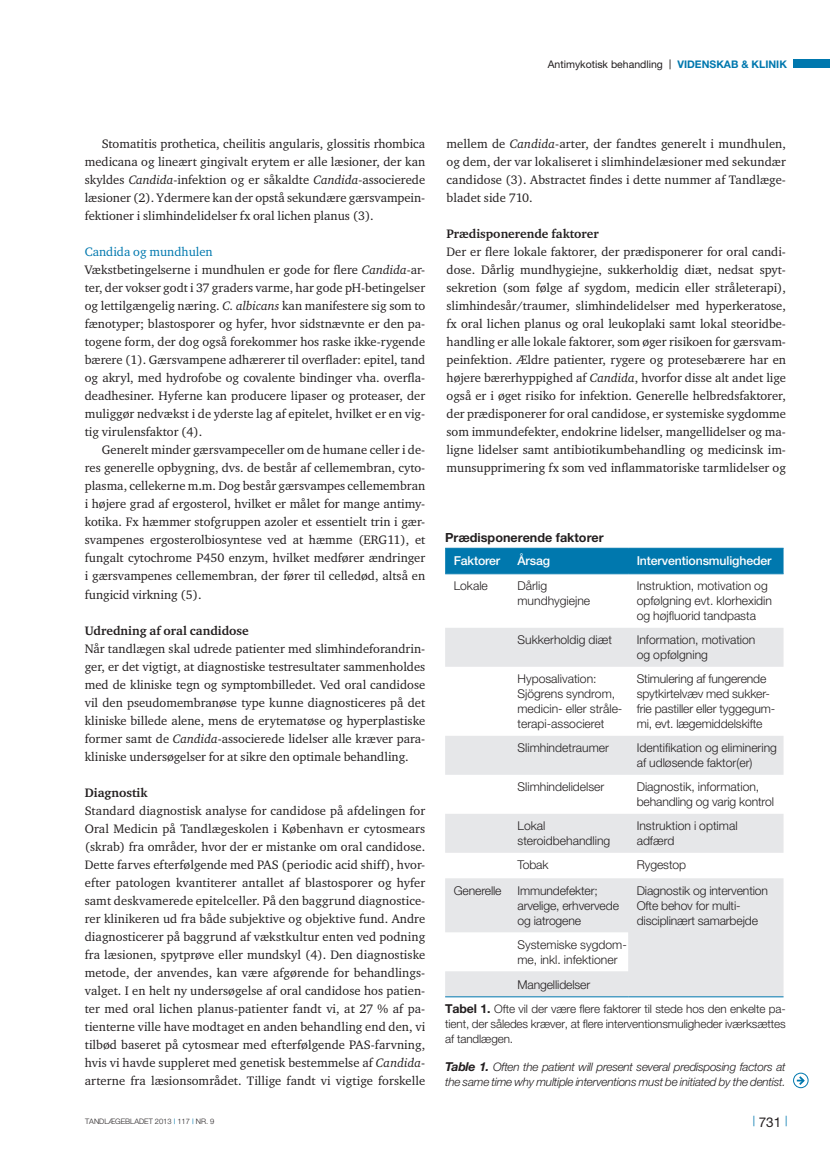
<style>
.page{position:relative;width:830px;height:1157px;background:#fff}
.page>*{position:absolute;margin:0;border:0;box-sizing:border-box;transform-origin:0 0}
.t1{font:13.5px "Helvetica Neue";color:#231f20}
.t2{font:12.6px/18px "Charter ITC";color:#231f20;text-align:justify}
.t3{font:700 12.6px "Charter ITC";color:#231f20}
.t4{font:700 12.6px "Helvetica Neue";color:#231f20}
.t5{font:500 12.3px "Helvetica Neue LT Std";letter-spacing:-.01em;color:#fff}
.t6{font:300 12.15px/15px "Helvetica Neue LT Std";color:#231f20}
.t7{font:300 12.15px "Helvetica Neue";letter-spacing:-.01em;color:#231f20}
.t8{font:300 11.7px/14.7px "Helvetica Neue";letter-spacing:-.01em;color:#231f20;text-align:justify}
.t9{font:italic 300 11.7px/14.7px "Helvetica Neue";letter-spacing:-.02em;color:#231f20}
.t10{font:10.5px "Helvetica Neue";color:#231f20}
.t11{font:10.5px "Helvetica Neue LT Std";color:#0078ae}
.t12{font:300 7.5px "Helvetica Neue";color:#231f20}
.s1{font-family:"Arial"}
.s2{font-weight:700;color:#0078ae}
.s3{font-style:italic}
.s4{color:#0078ae}
.s5{font-weight:700;font-size:12.3px}
.s6{font-weight:400;color:#0078ae}
</style>
<div class="page">
<div style="left:793px;top:1073px;width:14px;height:14px;border:1px solid #0078ae;border-radius:50%"></div>
<svg style="left:796px;top:1074px;width:9px;height:12px"></svg>
<div style="left:793px;top:60px;width:36px;height:8px;background:#0078ae"></div>
<div style="left:445px;top:549px;width:338px;height:24px;background:#0078ae"></div>
<svg style="left:445px;top:628px;width:338px;height:368px;fill:#e6e7e9"></svg>
<hr style="left:445px;top:548px;width:63px;height:1px;background:#0078ae">
<hr style="left:508px;top:548px;width:120px;height:1px;background:#0078ae">
<hr style="left:628px;top:548px;width:155px;height:1px;background:#0078ae">
<hr style="left:445px;top:573px;width:63px;height:1px;background:#0078ae">
<hr style="left:508px;top:573px;width:120px;height:1px;background:#0078ae">
<hr style="left:628px;top:573px;width:155px;height:1px;background:#0078ae">
<hr style="left:445px;top:996px;width:63px;height:1px;background:#0078ae">
<hr style="left:508px;top:996px;width:120px;height:1px;background:#0078ae">
<hr style="left:628px;top:996px;width:155px;height:1px;background:#0078ae">
<p class="t10" style="left:547px;top:58px;width:241px">Antimykotisk behandling <span class="s1">|</span> <span class="s2">videnskab &amp; klinik</span></p>
<p class="t2" style="left:85px;top:135px;width:342px;text-indent:17px">Stomatitis prothetica, cheilitis angularis, glossitis rhombica medicana og lineært gingivalt erytem er alle læsioner, der kan skyldes <span class="s3">Candida</span>-infektion og er såkaldte <span class="s3">Candida</span>-associerede læsioner (2). Ydermere kan der opstå sekundære gærsvampein&shy;fektioner i slimhindelidelser fx oral lichen planus (3).</p>
<p class="t2" style="left:85px;top:243px;width:342px;text-align:left"><span class="s4">Candida og mundhulen<br></span>Vækstbetingelserne i mundhulen er gode for flere <span class="s3">Candida</span>-ar&shy;ter, der vokser godt i 37 graders varme, har gode pH-betingelser og lettilgængelig næring. <span class="s3">C. albicans</span> kan manifestere sig som to fænotyper; blastosporer og hyfer, hvor sidstnævnte er den pa&shy;togene form, der dog også forekommer hos raske ikke-rygende bærere (1). Gærsvampene adhærerer til overflader: epitel, tand og akryl, med hydrofobe og covalente bindinger vha. overfla&shy;deadhesiner. Hyferne kan producere lipaser og proteaser, der muliggør nedvækst i de yderste lag af epitelet, hvilket er en vig&shy;tig virulensfaktor (4).</p>
<p class="t2" style="left:85px;top:441px;width:342px;text-indent:17px">Generelt minder gærsvampeceller om de humane celler i de&shy;res generelle opbygning, dvs. de består af cellemembran, cyto&shy;plasma, cellekerne m.m. Dog består gærsvampes cellemembran i højere grad af ergosterol, hvilket er målet for mange antimy&shy;kotika. Fx hæmmer stofgruppen azoler et essentielt trin i gær&shy;svampenes ergosterolbiosyntese ved at hæmme (ERG11), et fungalt cytochrome P450 enzym, hvilket medfører ændringer i gærsvampenes cellemembran, der fører til celledød, altså en fungicid virkning (5).</p>
<p class="t3" style="left:85px;top:622px;width:165px">Udredning af oral candidose</p>
<p class="t2" style="left:85px;top:639px;width:342px">Når tandlægen skal udrede patienter med slimhindeforandrin&shy;ger, er det vigtigt, at diagnostiske testresultater sammenholdes med de kliniske tegn og symptombilledet. Ved oral candidose vil den pseudomembranøse type kunne diagnosticeres på det kliniske billede alene, mens de erytematøse og hyperplastiske former samt de <span class="s3">Candida</span>-associerede lidelser alle kræver para&shy;kliniske undersøgelser for at sikre den optimale behandling.</p>
<p class="t3" style="left:85px;top:784px;width:64px">Diagnostik</p>
<p class="t2" style="left:85px;top:801px;width:342px">Standard diagnostisk analyse for candidose på afdelingen for Oral Medicin på Tandlægeskolen i København er cytosmears (skrab) fra områder, hvor der er mistanke om oral candidose.<br>Dette farves efterfølgende med PAS (periodic acid shiff), hvor&shy;efter patologen kvantiterer antallet af blastosporer og hyfer samt deskvamerede epitelceller. På den baggrund diagnostice&shy;rer klinikeren ud fra både subjektive og objektive fund. Andre diagnosticerer på baggrund af vækstkultur enten ved podning fra læsionen, spytprøve eller mundskyl (4). Den diagnostiske metode, der anvendes, kan være afgørende for behandlings&shy;valget. I en helt ny undersøgelse af oral candidose hos patien&shy;ter med oral lichen planus-patienter fandt vi, at 27 % af pa&shy;tienterne ville have modtaget en anden behandling end den, vi tilbød baseret på cytosmear med efterfølgende PAS-farvning, hvis vi havde suppleret med genetisk bestemmelse af <span class="s3">Candida&shy;</span>arterne fra læsionsområdet. Tillige fandt vi vigtige forskelle</p>
<p class="t2" style="left:446px;top:135px;width:341px">mellem de <span class="s3">Candida</span>-arter, der fandtes generelt i mundhulen, og dem, der var lokaliseret i slimhindelæsioner med sekundær candidose (3). Abstractet findes i dette nummer af Tandlæge&shy;bladet side 710.</p>
<p class="t3" style="left:446px;top:226px;width:154px">Prædisponerende faktorer</p>
<p class="t2" style="left:446px;top:243px;width:341px">Der er flere lokale faktorer, der prædisponerer for oral candi&shy;dose. Dårlig mundhygiejne, sukkerholdig diæt, nedsat spyt&shy;sekretion (som følge af sygdom, medicin eller stråleterapi), slimhindesår/traumer, slimhindelidelser med hyperkeratose, fx oral lichen planus og oral leukoplaki samt lokal steoridbe&shy;handling er alle lokale faktorer, som øger risikoen for gærsvam&shy;peinfektion. Ældre patienter, rygere og protesebærere har en højere bærerhyppighed af <span class="s3">Candida</span>, hvorfor disse alt andet lige også er i øget risiko for infektion. Generelle helbredsfaktorer, der prædisponerer for oral candidose, er systemiske sygdomme som immundefekter, endokrine lidelser, mangellidelser og ma&shy;ligne lidelser samt antibiotikumbehandling og medicinsk im&shy;munsupprimering fx som ved inflammatoriske tarmlidelser og</p>
<p class="t4" style="left:445px;top:530px;width:160px">Prædisponerende faktorer</p>
<p class="t5" style="left:453px;top:553px;width:48px">Faktorer</p>
<p class="t5" style="left:517px;top:553px;width:34px">Årsag</p>
<p class="t5" style="left:636px;top:553px;width:136px">Interventionsmuligheder</p>
<p class="t6" style="left:453px;top:578px;width:36px">Lokale</p>
<p class="t6" style="left:517px;top:578px;width:74px">Dårlig mundhygiejne</p>
<p class="t6" style="left:636px;top:578px;width:137px">Instruktion, motivation og opfølgning evt. klorhexidin og højfluorid tandpasta</p>
<p class="t6" style="left:517px;top:632px;width:96px">Sukkerholdig diæt</p>
<p class="t6" style="left:636px;top:632px;width:120px">Information, motivation og opfølgning</p>
<p class="t6" style="left:517px;top:671px;width:106px">Hyposalivation:<br>Sjögrens syndrom, medicin- eller stråle&shy;terapi-associeret</p>
<p class="t6" style="left:636px;top:671px;width:140px">Stimulering af fungerende spytkirtelvæv med sukker&shy;frie pastiller eller tyggegum&shy;mi, evt. lægemiddelskifte</p>
<p class="t6" style="left:517px;top:740px;width:93px">Slimhindetraumer</p>
<p class="t6" style="left:636px;top:740px;width:142px">Identifikation og eliminering af udløsende faktor(er)</p>
<p class="t6" style="left:517px;top:779px;width:88px">Slimhindelidelser</p>
<p class="t6" style="left:636px;top:779px;width:139px">Diagnostik, information, behandling og varig kontrol</p>
<p class="t6" style="left:517px;top:818px;width:94px">Lokal steroidbehandling</p>
<p class="t6" style="left:636px;top:818px;width:102px">Instruktion i optimal adfærd</p>
<p class="t6" style="left:517px;top:857px;width:33px">Tobak</p>
<p class="t6" style="left:636px;top:857px;width:51px">Rygestop</p>
<p class="t6" style="left:453px;top:882px;width:49px">Generelle</p>
<p class="t6" style="left:517px;top:882px;width:103px">Immundefekter; arvelige, erhvervede og iatrogene</p>
<p class="t6" style="left:636px;top:882px;width:133px">Diagnostik og intervention<br>Ofte behov for multi&shy;disciplinært samarbejde</p>
<p class="t6" style="left:517px;top:936px;width:111px">Systemiske sygdom&shy;me, inkl. infektioner</p>
<p class="t7" style="left:517px;top:976px;width:74px">Mangellidelser</p>
<p class="t8" style="left:445px;top:1001px;width:342px"><span class="s5">Tabel 1.</span> Ofte vil der være flere faktorer til stede hos den enkelte pa&shy;tient, der således kræver, at flere interventionsmuligheder iværksættes af tandlægen.</p>
<p class="t9" style="left:445px;top:1059px;width:342px"><span class="s5">Table 1.</span> Often the patient will present several predisposing factors at the same time why multiple interventions must be initiated by the dentist.</p>
<p class="t12" style="left:85px;top:1116px;width:131px">tandlægebladet 2013 <span class="s6">|</span> 117 <span class="s6">|</span> nr. 9</p>
<p class="t11" style="left:784px;top:1114px;width:4px">|</p>
<p class="t1" style="left:752px;top:1113px;width:30px"><sup>|</sup> 731</p>
</div>
